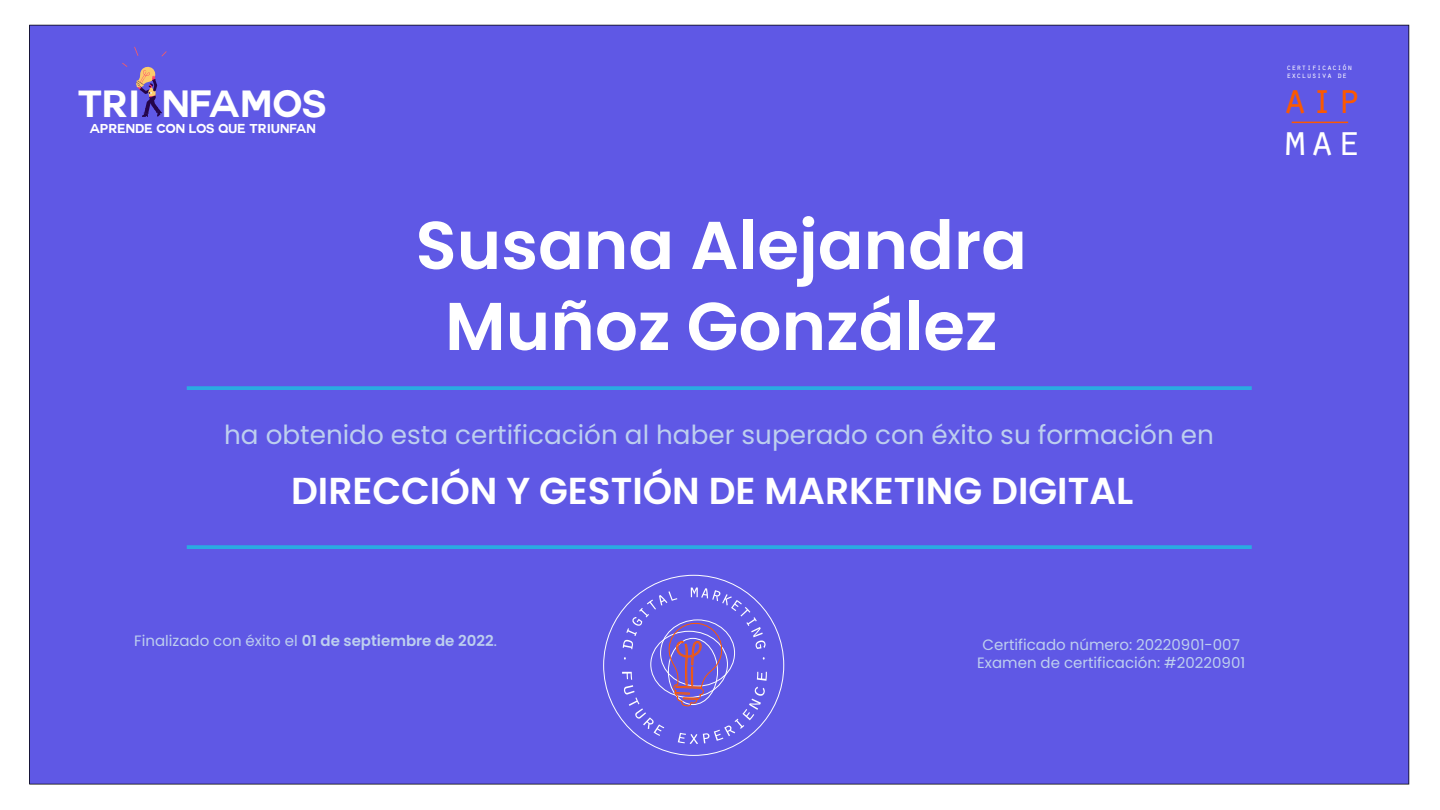
<style>
.page{position:relative;width:1440px;height:810px;background:#fff}
.page>*{position:absolute;margin:0;border:0;box-sizing:border-box;transform-origin:0 0}
.t1{font:600 67.5px/81px "Poppins";color:#fff;text-align:center}
.t2{font:43.72px "Orator Std";color:#fd5800}
.t3{font:43.72px "Orator Std";color:#fff}
.t4{font:600 37.5px "Poppins";color:#fff}
.t5{font:700 37.12px "Couture";color:#fff}
.t6{font:26.25px "Poppins";color:#bdcfef}
.t7{font:15px/18px "Poppins";color:#bdcfef;text-align:center}
.t8{font:700 12.67px "Couture";color:#fff}
.t9{font:8.25px/8.1px "Orator Std";letter-spacing:.015em;color:#fff}
.s1{font-weight:600}
</style>
<div class="page">
<div style="left:29px;top:25px;width:1380px;height:759px;background:#5f58e5"></div>
<svg style="left:136px;top:66px;width:26px;height:51px"></svg>
<svg style="left:162px;top:51px;width:5px;height:5px"></svg>
<svg style="left:122px;top:63px;width:5px;height:4px"></svg>
<svg style="left:134px;top:47px;width:4px;height:9px"></svg>
<svg style="left:187px;top:386px;width:1065px;height:4px;background:#2ca5e2"></svg>
<svg style="left:187px;top:545px;width:1065px;height:4px;background:#2ca5e2"></svg>
<hr style="left:1292px;top:122px;width:56px;height:1px;background:#fd5800">
<svg style="left:622px;top:588px;width:145px;height:156px;background:#6f64df"></svg>
<h3 class="t5" style="left:78px;top:87px;width:250px">TRI NFAMOS</h3>
<p class="t8" style="left:90px;top:123px;width:228px">APRENDE CON LOS QUE TRIUNFAN</p>
<h1 class="t1" style="left:416px;top:205px;width:613px">Susana Alejandra<br>Muñoz González</h1>
<h3 class="t6" style="left:224px;top:419px;width:991px">ha obtenido esta certificación al haber superado con éxito su formación en</h3>
<h3 class="t4" style="left:291px;top:469px;width:844px">DIRECCIÓN Y GESTIÓN DE MARKETING DIGITAL</h3>
<p class="t9" style="left:1286px;top:63px;width:67px">certificación exclusiva de</p>
<h2 class="t2" style="left:1282px;top:67px;width:81px">aip</h2>
<h2 class="t3" style="left:1282px;top:110px;width:81px">mae</h2>
<p class="t7" style="left:134px;top:632px;width:364px">Finalizado con éxito el <span class="s1">01 de septiembre de 2022</span>.</p>
<p class="t7" style="left:977px;top:636px;width:270px">Certificado número: 20220901-007<br>Examen de certificación: #20220901</p>
</div>
